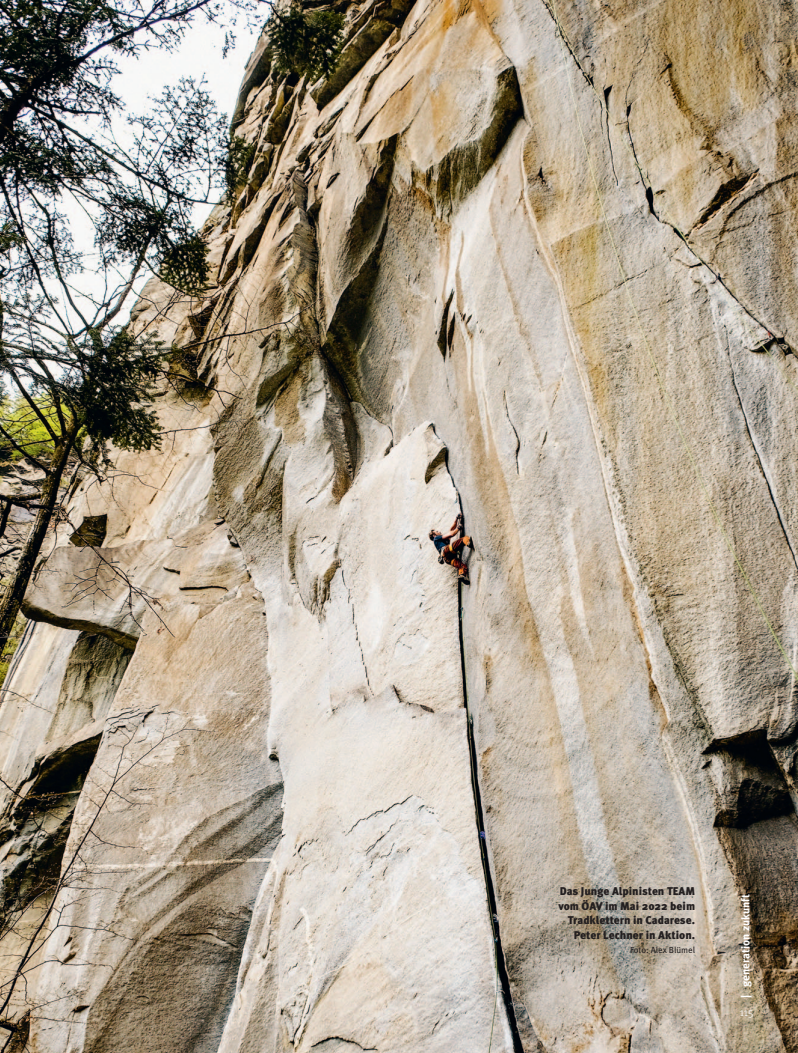
<style>
.page{position:relative;width:798px;height:1053px;background:#fff}
.page>*{position:absolute;margin:0;border:0;box-sizing:border-box;transform-origin:0 0}
.t1{font:900 11.25px "Meta OT";color:#231f20}
.t2{font:700 11.25px "Meta OT";color:#fff}
.t3{font:300 11.25px "Meta OT";color:#fff}
.t4{font:8.75px "Meta OT";color:#231f20}
</style>
<div class="page">
<img style="left:0;top:0;width:797px;height:1052px">
<img style="left:360px;top:879px;width:373px;height:130px">
<p class="t1" style="left:559px;top:886px;width:137px">Das Junge Alpinisten TEAM</p>
<p class="t1" style="left:558px;top:901px;width:138px">vom ÖAV im Mai 2022 beim</p>
<p class="t1" style="left:567px;top:915px;width:129px">Tradklettern in Cadarese.</p>
<p class="t1" style="left:573px;top:930px;width:123px">Peter Lechner in Aktion.</p>
<p class="t4" style="left:629px;top:946px;width:67px">Foto: Alex Blümel</p>
<p class="t2" style="left:740px;top:997px;width:105px;rotate:-90deg">| generation zukunft</p>
<p class="t3" style="left:739px;top:1007px;width:15px">115</p>
</div>
